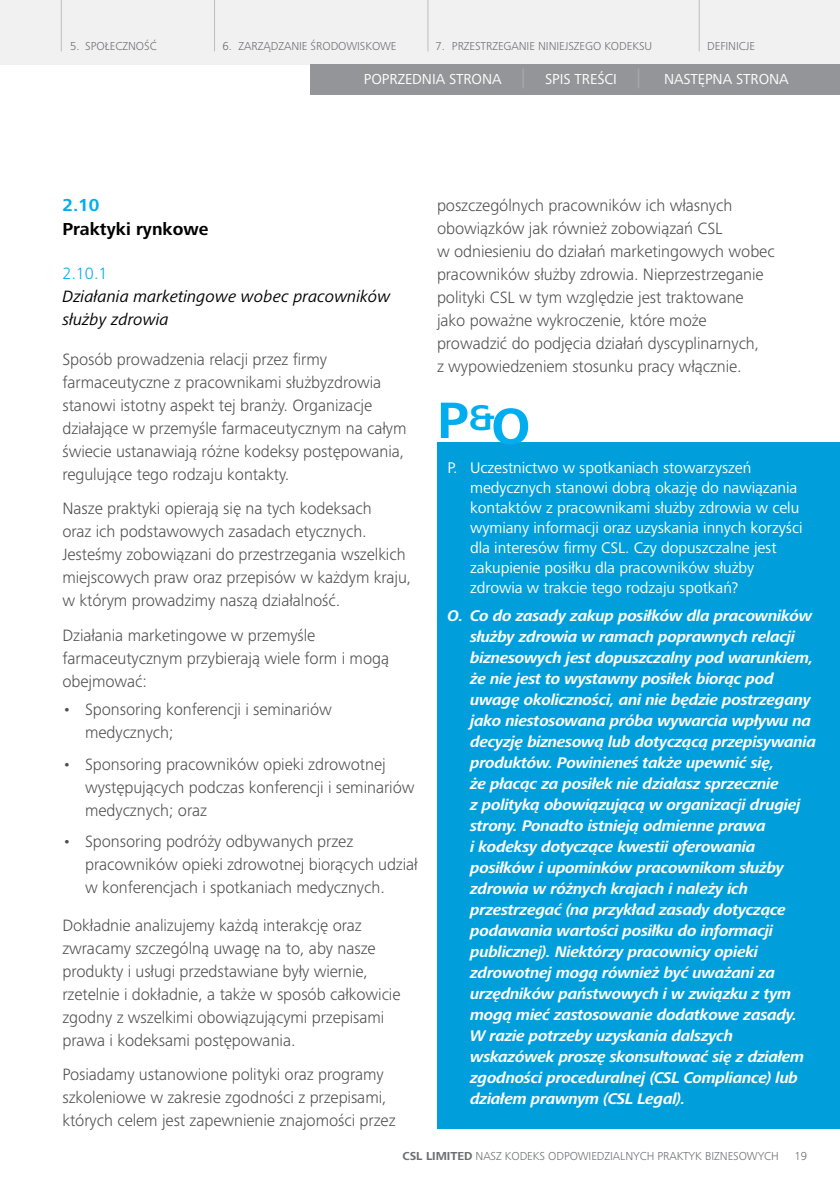
<style>
.page{position:relative;width:840px;height:1191px;background:#fff}
.page>*{position:absolute;margin:0;border:0;box-sizing:border-box;transform-origin:0 0}
.t1{font:700 53px "Frutiger Next LTW1 G";color:#00aeef}
.t2{font:700 18px "Frutiger Next LTW1 G";color:#000}
.t3{font:700 18px "Frutiger Next LTW1 G";color:#00aeef}
.t4{font:300 17px/23px "Frutiger Next LTW1 G";letter-spacing:-.005em;color:#4d4d4f}
.t5{font:italic 17px/23px "Frutiger Next LTW1 G";color:#000}
.t6{font:300 17px "Frutiger Next LTW1 G";color:#00aeef}
.t7{font:italic 700 16px/21px "Frutiger Next LTW1 G";letter-spacing:-.02em;color:#fff}
.t8{font:16px/20px "Frutiger Next LTW1 G";letter-spacing:-.005em;color:#fff}
.t9{font:15px "Frutiger Next LTW1 G";letter-spacing:-.005em;color:#fff}
.t10{font:300 12px "Frutiger Next LTW1 G";letter-spacing:-.005em;color:#6d6e71}
.s1{font-weight:300;font-size:20px;color:#a7a9ac}
.s2{font-weight:700}
</style>
<div class="page">
<div style="left:0;top:0;width:839px;height:64px;background:#f1f1f2"></div>
<hr style="left:61px;top:0;width:1px;height:51px;background:#bcbec0">
<hr style="left:214px;top:0;width:1px;height:51px;background:#bcbec0">
<hr style="left:427px;top:0;width:1px;height:51px;background:#bcbec0">
<hr style="left:698px;top:0;width:1px;height:51px;background:#bcbec0">
<div style="left:310px;top:64px;width:529px;height:30px;background:#939598"></div>
<div style="left:437px;top:442px;width:402px;height:686px;background:#009fdb"></div>
<p class="t10" style="left:70px;top:39px;width:88px">5. SPOŁECZNOŚĆ</p>
<p class="t10" style="left:222px;top:39px;width:175px">6. ZARZĄDZANIE ŚRODOWISKOWE</p>
<p class="t10" style="left:435px;top:39px;width:218px">7. PRZESTRZEGANIE NINIEJSZEGO KODEKSU</p>
<p class="t10" style="left:706px;top:39px;width:49px">DEFINICJE</p>
<p class="t9" style="left:364px;top:70px;width:163px">POPRZEDNIA STRONA <span class="s1">|</span></p>
<p class="t9" style="left:544px;top:70px;width:97px">SPIS TREŚCI <span class="s1">|</span></p>
<p class="t9" style="left:663px;top:70px;width:126px">NASTĘPNA STRONA</p>
<p class="t3" style="left:62px;top:195px;width:39px">2.10</p>
<p class="t2" style="left:62px;top:219px;width:147px">Praktyki rynkowe</p>
<p class="t6" style="left:62px;top:263px;width:47px">2.10.1</p>
<p class="t5" style="left:62px;top:285px;width:329px">Działania marketingowe wobec pracowników służby zdrowia</p>
<p class="t4" style="left:62px;top:348px;width:345px">Sposób prowadzenia relacji przez firmy farmaceutyczne z pracownikami służbyzdrowia stanowi istotny aspekt tej branży. Organizacje działające w przemyśle farmaceutycznym na całym świecie ustanawiają różne kodeksy postępowania, regulujące tego rodzaju kontakty.</p>
<p class="t4" style="left:62px;top:497px;width:350px">Nasze praktyki opierają się na tych kodeksach<br>oraz ich podstawowych zasadach etycznych.<br>Jesteśmy zobowiązani do przestrzegania wszelkich miejscowych praw oraz przepisów w każdym kraju, w którym prowadzimy naszą działalność.</p>
<p class="t4" style="left:62px;top:623px;width:328px">Działania marketingowe w przemyśle farmaceutycznym przybierają wiele form i mogą obejmować:</p>
<p class="t4" style="left:85px;top:698px;width:248px;text-indent:-23px">• Sponsoring konferencji i seminariów medycznych;</p>
<p class="t4" style="left:85px;top:752px;width:331px;text-indent:-23px">• Sponsoring pracowników opieki zdrowotnej występujących podczas konferencji i seminariów medycznych; oraz</p>
<p class="t4" style="left:85px;top:830px;width:334px;text-indent:-23px">• Sponsoring podróży odbywanych przez pracowników opieki zdrowotnej biorących udział w konferencjach i spotkaniach medycznych.</p>
<p class="t4" style="left:62px;top:913px;width:339px">Dokładnie analizujemy każdą interakcję oraz zwracamy szczególną uwagę na to, aby nasze produkty i usługi przedstawiane były wiernie, rzetelnie i dokładnie, a także w sposób całkowicie zgodny z wszelkimi obowiązującymi przepisami prawa i kodeksami postępowania.</p>
<p class="t4" style="left:62px;top:1062px;width:334px">Posiadamy ustanowione polityki oraz programy szkoleniowe w zakresie zgodności z przepisami, których celem jest zapewnienie znajomości przez</p>
<p class="t4" style="left:437px;top:194px;width:339px">poszczególnych pracowników ich własnych obowiązków jak również zobowiązań CSL<br>w odniesieniu do działań marketingowych wobec pracowników służby zdrowia. Nieprzestrzeganie polityki CSL w tym względzie jest traktowane jako poważne wykroczenie, które może prowadzić do podjęcia działań dyscyplinarnych,<br>z wypowiedzeniem stosunku pracy włącznie.</p>
<h1 class="t1" style="left:437px;top:393px;width:95px">P<sup>&amp;</sup>O</h1>
<p class="t8" style="left:470px;top:458px;width:334px;text-indent:-23px">P. Uczestnictwo w spotkaniach stowarzyszeń medycznych stanowi dobrą okazję do nawiązania kontaktów z pracownikami służby zdrowia w celu wymiany informacji oraz uzyskania innych korzyści dla interesów firmy CSL. Czy dopuszczalne jest zakupienie posiłku dla pracowników służby zdrowia w trakcie tego rodzaju spotkań?</p>
<p class="t7" style="left:470px;top:606px;width:347px;text-indent:-23px">O. Co do zasady zakup posiłków dla pracowników służby zdrowia w ramach poprawnych relacji biznesowych jest dopuszczalny pod warunkiem, że nie jest to wystawny posiłek biorąc pod uwagę okoliczności, ani nie będzie postrzegany jako niestosowana próba wywarcia wpływu na decyzję biznesową lub dotyczącą przepisywania produktów. Powinieneś także upewnić się,<br>że płacąc za posiłek nie działasz sprzecznie<br>z polityką obowiązującą w organizacji drugiej strony. Ponadto istnieją odmienne prawa<br>i kodeksy dotyczące kwestii oferowania posiłków i upominków pracownikom służby zdrowia w różnych krajach i należy ich przestrzegać (na przykład zasady dotyczące podawania wartości posiłku do informacji publicznej). Niektórzy pracownicy opieki zdrowotnej mogą również być uważani za urzędników państwowych i w związku z tym mogą mieć zastosowanie dodatkowe zasady.<br>W razie potrzeby uzyskania dalszych wskazówek proszę skonsultować się z działem zgodności proceduralnej (CSL Compliance) lub działem prawnym (CSL Legal).</p>
<p class="t10" style="left:402px;top:1149px;width:377px"><span class="s2">CSL LIMITED</span> NASZ KODEKS ODPOWIEDZIALNYCH PRAKTYK BIZNESOWYCH</p>
<p class="t10" style="left:794px;top:1149px;width:14px">19</p>
</div>
